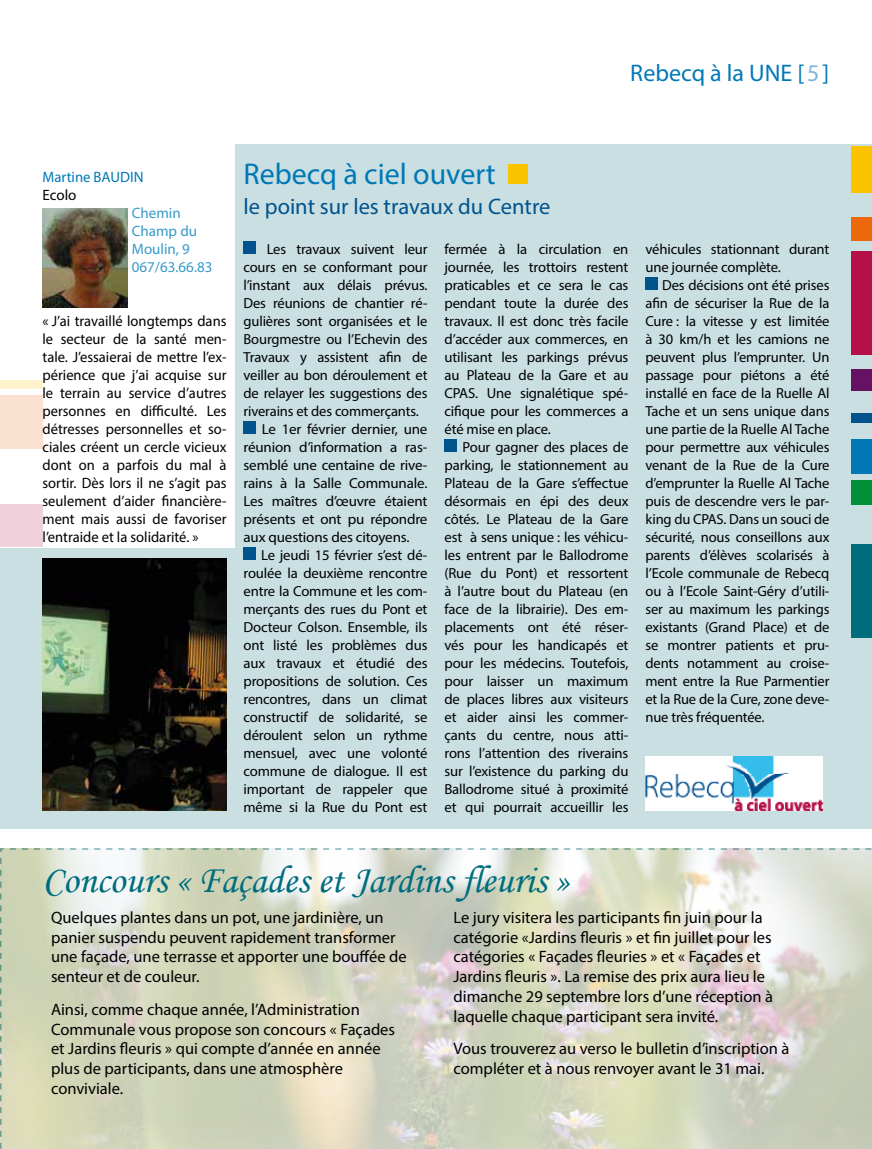
<style>
.page{position:relative;width:872px;height:1149px;background:#fff}
.page>*{position:absolute;margin:0;border:0;box-sizing:border-box;transform-origin:0 0}
.t1{font:39px "Monotype Corsiva";color:#006d7e}
.t2{font:30px "Myriad Pro";color:#0078b6}
.t3{font:24px "Myriad Pro";color:#0078b6}
.t4{font:22.5px "Myriad Pro";color:#00538d}
.t5{font:16.5px/19.8px "Myriad Pro";color:#000}
.t6{font:15px/18px "Myriad Pro";color:#000;text-align:justify}
.t7{font:15px/18px "Myriad Pro";color:#379ac9}
.t8{font:15px "Myriad Pro";color:#0078b6}
.t9{font:14.55px/18px "Myriad Pro";letter-spacing:-.01em;color:#000;text-align:justify}
.s1{color:#80b5d8}
</style>
<div class="page">
<div style="left:0;top:380px;width:43px;height:8px;background:#fef3cd"></div>
<div style="left:0;top:395px;width:43px;height:53px;background:#fbe1cf"></div>
<div style="left:0;top:504px;width:43px;height:42px;background:#f0d0da"></div>
<div style="left:235px;top:144px;width:637px;height:684px;background:#c9dfe2"></div>
<div style="left:0;top:548px;width:358px;height:280px;background:#c9dfe2"></div>
<svg style="left:0;top:848px;width:872px;height:300px;background:#d6d8c4"></svg>
<div style="left:850px;top:146px;width:22px;height:46px;background:#fcc400"></div>
<div style="left:850px;top:217px;width:22px;height:24px;background:#eb690b"></div>
<div style="left:850px;top:251px;width:22px;height:103px;background:#b51047"></div>
<div style="left:850px;top:368px;width:22px;height:22px;background:#651265"></div>
<div style="left:850px;top:412px;width:22px;height:10px;background:#00538d"></div>
<div style="left:850px;top:439px;width:22px;height:34px;background:#0078b6"></div>
<div style="left:850px;top:480px;width:22px;height:24px;background:#009037"></div>
<div style="left:850px;top:543px;width:22px;height:94px;background:#006d7e"></div>
<div style="left:243px;top:241px;width:13px;height:13px;background:#00538d"></div>
<div style="left:243px;top:421px;width:13px;height:13px;background:#00538d"></div>
<div style="left:243px;top:547px;width:13px;height:13px;background:#00538d"></div>
<img style="left:645px;top:756px;width:177px;height:53px">
<div style="left:508px;top:165px;width:20px;height:19px;background:#fcc400"></div>
<img style="left:43px;top:208px;width:85px;height:100px">
<div style="left:444px;top:439px;width:13px;height:13px;background:#00538d"></div>
<div style="left:645px;top:277px;width:13px;height:13px;background:#00538d"></div>
<img style="left:43px;top:558px;width:183px;height:252px">
<h3 class="t3" style="left:630px;top:58px;width:201px">Rebecq à la UNE [<span class="s1">5</span>]</h3>
<p class="t8" style="left:43px;top:167px;width:102px">Martine BAUDIN</p>
<p class="t6" style="left:43px;top:185px;width:35px">Ecolo</p>
<p class="t7" style="left:132px;top:203px;width:82px">Chemin<br>Champ du<br>Moulin, 9<br>067/63.66.83</p>
<p class="t6" style="left:43px;top:311px;width:185px">« J’ai travaillé longtemps dans le secteur de la santé men&shy;tale. J’essaierai de mettre l’ex&shy;périence que j’ai acquise sur le terrain au service d’autres personnes en difficulté. Les détresses personnelles et so&shy;ciales créent un cercle vicieux dont on a parfois du mal à sortir. Dès lors il ne s’agit pas seulement d’aider financière&shy;ment mais aussi de favoriser l’entraide et la solidarité. »</p>
<h2 class="t2" style="left:243px;top:155px;width:254px">Rebecq à ciel ouvert</h2>
<h3 class="t4" style="left:243px;top:193px;width:308px">le point sur les travaux du Centre</h3>
<p class="t9" style="left:267px;top:239px;width:162px">Les travaux suivent leur</p>
<p class="t9" style="left:243px;top:257px;width:185px">cours en se conformant pour</p>
<p class="t9" style="left:243px;top:275px;width:185px">l’instant aux délais prévus.</p>
<p class="t9" style="left:243px;top:293px;width:185px">Des réunions de chantier ré-</p>
<p class="t9" style="left:243px;top:311px;width:185px">gulières sont organisées et le</p>
<p class="t9" style="left:243px;top:329px;width:185px">Bourgmestre ou l’Echevin des</p>
<p class="t9" style="left:243px;top:347px;width:185px">Travaux y assistent afin de</p>
<p class="t9" style="left:243px;top:365px;width:185px">veiller au bon déroulement et</p>
<p class="t9" style="left:243px;top:383px;width:185px">de relayer les suggestions des</p>
<p class="t9" style="left:243px;top:401px;width:177px">riverains et des commerçants.</p>
<p class="t9" style="left:262px;top:419px;width:167px">Le 1er février dernier, une</p>
<p class="t9" style="left:243px;top:437px;width:185px">réunion d’information a ras-</p>
<p class="t9" style="left:243px;top:455px;width:185px">semblé une centaine de rive-</p>
<p class="t9" style="left:243px;top:473px;width:185px">rains à la Salle Communale.</p>
<p class="t9" style="left:243px;top:491px;width:185px">Les maîtres d’œuvre étaient</p>
<p class="t9" style="left:243px;top:509px;width:185px">présents et ont pu répondre</p>
<p class="t9" style="left:243px;top:527px;width:168px">aux questions des citoyens.</p>
<p class="t9" style="left:261px;top:545px;width:168px">Le jeudi 15 février s’est dé-</p>
<p class="t9" style="left:243px;top:563px;width:185px">roulée la deuxième rencontre</p>
<p class="t9" style="left:243px;top:581px;width:185px">entre la Commune et les com-</p>
<p class="t9" style="left:243px;top:599px;width:185px">merçants des rues du Pont et</p>
<p class="t9" style="left:243px;top:617px;width:185px">Docteur Colson. Ensemble, ils</p>
<p class="t9" style="left:243px;top:635px;width:185px">ont listé les problèmes dus</p>
<p class="t9" style="left:243px;top:653px;width:185px">aux travaux et étudié des</p>
<p class="t9" style="left:243px;top:671px;width:185px">propositions de solution. Ces</p>
<p class="t9" style="left:243px;top:689px;width:185px">rencontres, dans un climat</p>
<p class="t9" style="left:243px;top:707px;width:185px">constructif de solidarité, se</p>
<p class="t9" style="left:243px;top:725px;width:185px">déroulent selon un rythme</p>
<p class="t9" style="left:243px;top:743px;width:185px">mensuel, avec une volonté</p>
<p class="t9" style="left:243px;top:761px;width:185px">commune de dialogue. Il est</p>
<p class="t9" style="left:243px;top:779px;width:185px">important de rappeler que</p>
<p class="t9" style="left:243px;top:797px;width:185px">même si la Rue du Pont est</p>
<p class="t9" style="left:444px;top:239px;width:185px">fermée à la circulation en journée, les trottoirs restent praticables et ce sera le cas pendant toute la durée des travaux. Il est donc très facile d’accéder aux commerces, en utilisant les parkings prévus au Plateau de la Gare et au CPAS. Une signalétique spé&shy;cifique pour les commerces a été mise en place.</p>
<p class="t9" style="left:444px;top:437px;width:185px;text-indent:18px">Pour gagner des places de parking, le stationnement au Plateau de la Gare s’effectue désormais en épi des deux côtés. Le Plateau de la Gare est à sens unique : les véhicu&shy;les entrent par le Ballodrome (Rue du Pont) et ressortent à l’autre bout du Plateau (en face de la librairie). Des em&shy;placements ont été réser&shy;vés pour les handicapés et pour les médecins. Toutefois, pour laisser un maximum de places libres aux visiteurs et aider ainsi les commer&shy;çants du centre, nous atti&shy;rons l’attention des riverains sur l’existence du parking du Ballodrome situé à proximité et qui pourrait accueillir les</p>
<p class="t9" style="left:645px;top:239px;width:185px">véhicules stationnant durant une journée complète.</p>
<p class="t9" style="left:645px;top:275px;width:185px;text-indent:17px">Des décisions ont été prises afin de sécuriser la Rue de la Cure : la vitesse y est limitée à 30 km/h et les camions ne peuvent plus l’emprunter. Un passage pour piétons a été installé en face de la Ruelle Al Tache et un sens unique dans une partie de la Ruelle Al Tache pour permettre aux véhicules venant de la Rue de la Cure d’emprunter la Ruelle Al Tache puis de descendre vers le par&shy;king du CPAS. Dans un souci de sécurité, nous conseillons aux parents d’élèves scolarisés à l’Ecole communale de Rebecq ou à l’Ecole Saint-Géry d’utili&shy;ser au maximum les parkings existants (Grand Place) et de se montrer patients et pru&shy;dents notamment au croise&shy;ment entre la Rue Parmentier et la Rue de la Cure, zone deve&shy;nue très fréquentée.</p>
<h1 class="t1" style="left:43px;top:855px;width:529px">Concours « Façades et Jardins fleuris »</h1>
<p class="t5" style="left:51px;top:906px;width:357px">Quelques plantes dans un pot, une jardinière, un panier suspendu peuvent rapidement transformer une façade, une terrasse et apporter une bouffée de senteur et de couleur.</p>
<p class="t5" style="left:51px;top:998px;width:345px">Ainsi, comme chaque année, l’Administration Communale vous propose son concours « Façades et Jardins fleuris » qui compte d’année en année plus de participants, dans une atmosphère conviviale.</p>
<p class="t5" style="left:453px;top:906px;width:321px">Le jury visitera les participants fin juin pour la catégorie «Jardins fleuris » et fin juillet pour les catégories « Façades fleuries » et « Façades et Jardins fleuris ». La remise des prix aura lieu le dimanche 29 septembre lors d’une réception à laquelle chaque participant sera invité.</p>
<p class="t5" style="left:453px;top:1038px;width:337px">Vous trouverez au verso le bulletin d’inscription à compléter et à nous renvoyer avant le 31 mai.</p>
</div>
